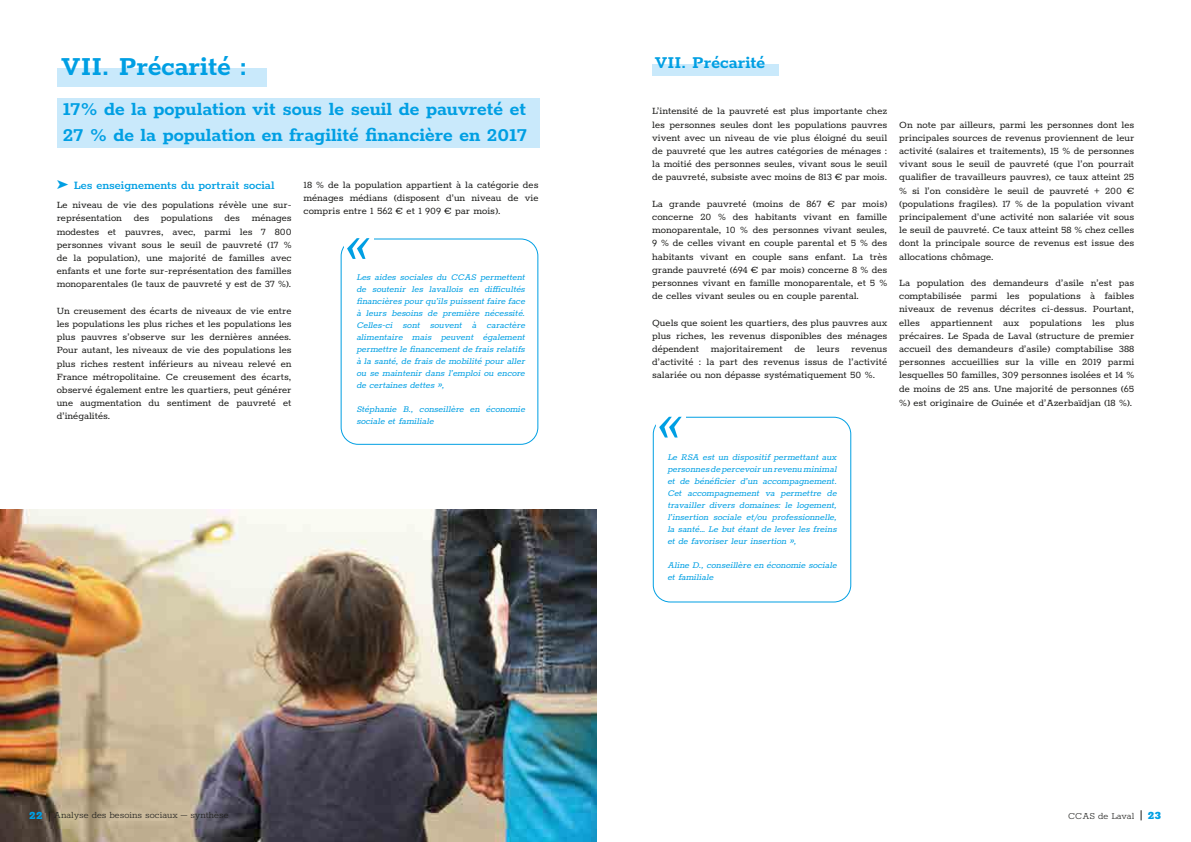
<style>
.page{position:relative;width:1191px;height:842px;background:#fff}
.page>*{position:absolute;margin:0;border:0;box-sizing:border-box;transform-origin:0 0}
.t1{font:italic 53.2px "Rokkitt";color:#009fe3}
.t2{font:700 30px "Rokkitt";color:#009fe3}
.t3{font:700 21px/25.2px "Rokkitt";color:#009fe3}
.t4{font:700 19.1px "Rokkitt";color:#009fe3}
.t5{font:600 13px "Rokkitt";color:#009fe3}
.t6{font:11px/13.2px "Rokkitt";color:#1d1d1b;text-align:justify}
.t7{font:300 10.5px "Rokkitt";color:#1d1d1b}
.t8{font:italic 10px/12px "Rokkitt";color:#009fe3;text-align:justify}
.s1{font-weight:900;font-size:12px;color:#009fe3}
</style>
<div class="page">
<div style="left:57px;top:68px;width:210px;height:18px;background:#c9e9fb"></div>
<div style="left:57px;top:98px;width:482px;height:50px;background:#c9e9fb"></div>
<img style="left:0;top:510px;width:596px;height:332px">
<div style="left:341px;top:238px;width:197px;height:207px;border:1px solid #009fe3;border-radius:17px"></div>
<div style="left:344px;top:230px;width:29px;height:34px;background:#fff"></div>
<div style="left:653px;top:417px;width:198px;height:185px;border:1px solid #009fe3;border-radius:17px"></div>
<div style="left:652px;top:64px;width:126px;height:11px;background:#c9e9fb"></div>
<div style="left:656px;top:408px;width:29px;height:35px;background:#fff"></div>
<h2 class="t2" style="left:61px;top:46px;width:188px">VII. Précarité :</h2>
<h3 class="t3" style="left:63px;top:95px;width:466px">17% de la population vit sous le seuil de pauvreté et<br>27 % de la population en fragilité financière en 2017</h3>
<p class="t5" style="left:57px;top:177px;width:219px">➤ Les enseignements du portrait social</p>
<p class="t6" style="left:57px;top:198px;width:236px">Le niveau de vie des populations révèle une sur&shy;représentation des populations des ménages modestes et pauvres, avec, parmi les 7 800 personnes vivant sous le seuil de pauvreté (17 % de la population), une majorité de familles avec enfants et une forte sur-représentation des familles monoparentales (le taux de pauvreté y est de 37 %).</p>
<p class="t6" style="left:57px;top:303px;width:236px">Un creusement des écarts de niveaux de vie entre les populations les plus riches et les populations les plus pauvres s’observe sur les dernières années.<br>Pour autant, les niveaux de vie des populations les plus riches restent inférieurs au niveau relevé en France métropolitaine. Ce creusement des écarts, observé également entre les quartiers, peut générer une augmentation du sentiment de pauvreté et d’inégalités.</p>
<p class="t6" style="left:303px;top:177px;width:236px">18 % de la population appartient à la catégorie des ménages médians (disposent d’un niveau de vie compris entre 1 562 € et 1 909 € par mois).</p>
<h1 class="t1" style="left:343px;top:213px;width:37px">«</h1>
<p class="t8" style="left:356px;top:270px;width:172px">Les aides sociales du CCAS permettent de soutenir les lavallois en difficultés financières pourqu’ils puissentfaire face à leurs besoins de première nécessité.<br>Celles-ci sont souvent à caractère alimentaire mais peuvent également permettre le financementde frais relatifs à la santé, de frais de mobilité pour aller ou se maintenir dans l’emploi ou encore de certaines dettes »,</p>
<p class="t8" style="left:356px;top:402px;width:172px">Stéphanie B., conseillère en économie sociale et familiale</p>
<p class="t7" style="left:29px;top:808px;width:201px"><span class="s1">22</span> Analyse des besoins sociaux – synthèse</p>
<h3 class="t4" style="left:655px;top:50px;width:112px">VII. Précarité</h3>
<p class="t6" style="left:652px;top:104px;width:236px">L’intensité de la pauvreté est plus importante chez les personnes seules dont les populations pauvres vivent avec un niveau de vie plus éloigné du seuil de pauvreté que les autres catégories de ménages : la moitié des personnes seules, vivant sous le seuil de pauvreté, subsiste avec moins de 813 € par mois.</p>
<p class="t6" style="left:652px;top:196px;width:236px">La grande pauvreté (moins de 867 € par mois) concerne 20 % des habitants vivant en famille monoparentale, 10 % des personnes vivant seules, 9 % de celles vivant en couple parental et 5 % des habitants vivant en couple sans enfant. La très grande pauvreté (694 € par mois) concerne 8 % des personnes vivant en famille monoparentale, et 5 % de celles vivant seules ou en couple parental.</p>
<p class="t6" style="left:652px;top:315px;width:236px">Quels que soient les quartiers, des plus pauvres aux plus riches, les revenus disponibles des ménages dépendent majoritairement de leurs revenus d’activité : la part des revenus issus de l’activité salariée ou non dépasse systématiquement 50 %.</p>
<h1 class="t1" style="left:655px;top:392px;width:37px">«</h1>
<p class="t8" style="left:667px;top:450px;width:173px">Le RSA est un dispositif permettant aux personnes de percevoirun revenu minimal et de bénéficier d’un accompagnement.<br>Cet accompagnement va permettre de travailler divers domaines: le logement, l’insertion sociale et/ou professionnelle, la santé… Le but étant de lever les freins et de favoriser leur insertion »,</p>
<p class="t8" style="left:667px;top:558px;width:173px">Aline D.,conseillère en économie sociale et familiale</p>
<p class="t6" style="left:899px;top:117px;width:236px">On note par ailleurs, parmi les personnes dont les principales sources de revenus proviennent de leur activité (salaires et traitements), 15 % de personnes vivant sous le seuil de pauvreté (que l’on pourrait qualifier de travailleurs pauvres), ce taux atteint 25 % si l’on considère le seuil de pauvreté + 200 € (populations fragiles). 17 % de la population vivant principalement d’une activité non salariée vit sous le seuil de pauvreté. Ce taux atteint 58 % chez celles dont la principale source de revenus est issue des allocations chômage.</p>
<p class="t6" style="left:899px;top:275px;width:236px">La population des demandeurs d’asile n’est pas comptabilisée parmi les populations à faibles niveaux de revenus décrites ci-dessus. Pourtant, elles appartiennent aux populations les plus précaires. Le Spada de Laval (structure de premier accueil des demandeurs d’asile) comptabilise 388 personnes accueillies sur la ville en 2019 parmi lesquelles 50 familles, 309 personnes isolées et 14 % de moins de 25 ans. Une majorité de personnes (65</p>
<p class="t6" style="left:899px;top:395px;width:235px">%) est originaire de Guinée et d’Azerbaïdjan (18 %).</p>
<p class="t7" style="left:1068px;top:809px;width:95px">CCAS de Laval <span class="s1">23</span></p>
</div>
